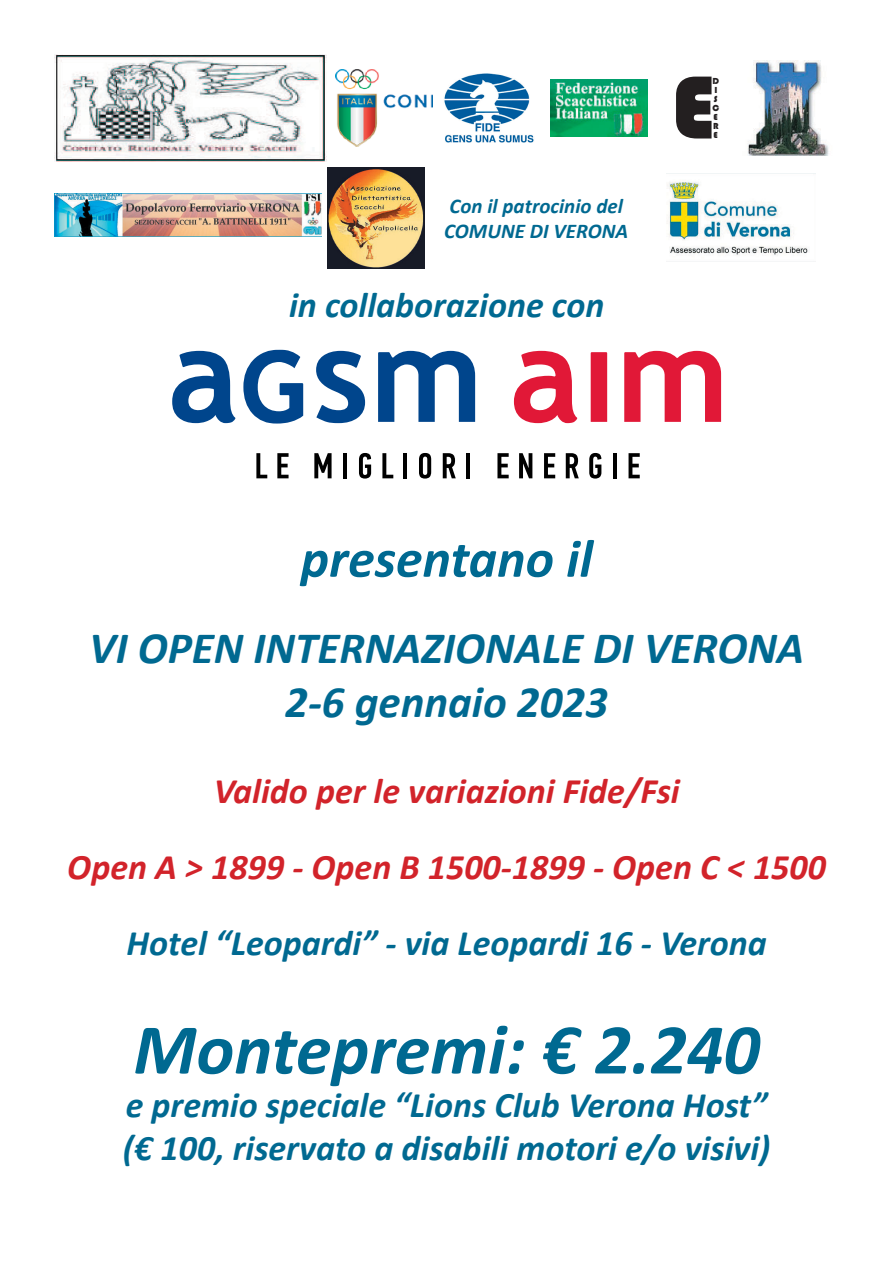
<style>
.page{position:relative;width:893px;height:1263px;background:#fff}
.page>*{position:absolute;margin:0;border:0;box-sizing:border-box;transform-origin:0 0}
.t1{font:92.85px "Bauhaus 93";color:#231f20}
.t2{font:italic 700 72px "Calibri";color:#006991}
.t3{font:italic 700 54px "Calibri";color:#006991}
.t4{font:italic 700 45px/54px "Calibri";color:#006991;text-align:center}
.t5{font:italic 700 36px/43.2px "Calibri";color:#006991}
.t6{font:italic 700 36px/75.6px "Calibri";color:#d2232a;text-align:center}
.t7{font:italic 700 21px/25.2px "Calibri";color:#006991}
.t8{font:9px/9px "Bauhaus 93";color:#231f20}
</style>
<div class="page">
<img style="left:667px;top:173px;width:149px;height:89px">
<img style="left:54px;top:54px;width:272px;height:108px">
<img style="left:336px;top:69px;width:97px;height:78px">
<img style="left:444px;top:73px;width:90px;height:70px">
<img style="left:748px;top:61px;width:81px;height:94px">
<img style="left:551px;top:79px;width:97px;height:58px">
<img style="left:54px;top:194px;width:268px;height:42px">
<img style="left:327px;top:167px;width:97px;height:102px">
<svg style="left:514px;top:351px;width:63px;height:72px"></svg>
<svg style="left:590px;top:352px;width:17px;height:70px"></svg>
<svg style="left:624px;top:351px;width:97px;height:71px"></svg>
<svg style="left:172px;top:351px;width:63px;height:72px"></svg>
<svg style="left:243px;top:350px;width:60px;height:74px"></svg>
<svg style="left:316px;top:351px;width:49px;height:72px"></svg>
<svg style="left:378px;top:351px;width:97px;height:71px"></svg>
<svg style="left:256px;top:453px;width:11px;height:25px"></svg>
<svg style="left:277px;top:453px;width:11px;height:25px"></svg>
<svg style="left:314px;top:453px;width:17px;height:25px"></svg>
<hr style="left:343px;top:453px;width:4px;height:25px;background:#000">
<svg style="left:359px;top:453px;width:12px;height:26px"></svg>
<svg style="left:382px;top:453px;width:11px;height:25px"></svg>
<hr style="left:403px;top:453px;width:4px;height:25px;background:#000">
<svg style="left:419px;top:453px;width:12px;height:26px"></svg>
<svg style="left:443px;top:453px;width:12px;height:25px"></svg>
<hr style="left:466px;top:453px;width:4px;height:25px;background:#000">
<svg style="left:497px;top:453px;width:11px;height:25px"></svg>
<svg style="left:519px;top:453px;width:13px;height:25px"></svg>
<svg style="left:544px;top:453px;width:11px;height:25px"></svg>
<svg style="left:565px;top:453px;width:13px;height:25px"></svg>
<svg style="left:589px;top:453px;width:12px;height:26px"></svg>
<svg style="left:613px;top:453px;width:3px;height:25px"></svg>
<svg style="left:628px;top:453px;width:11px;height:25px"></svg>
<p class="t7" style="left:444px;top:195px;width:185px">Con il patrocinio del<br>COMUNE DI VERONA</p>
<p class="t5" style="left:289px;top:287px;width:317px">in collaborazione con</p>
<h1 class="t1" style="left:671px;top:55px;width:46px">E</h1>
<p class="t8" style="left:712px;top:76px;width:8px">D<br>I<br>S<br>C<br>E<br>R<br>E</p>
<h3 class="t3" style="left:300px;top:536px;width:294px">presentano il</h3>
<p class="t4" style="left:89px;top:625px;width:716px">VI OPEN INTERNAZIONALE DI VERONA<br>2-6 gennaio 2023</p>
<p class="t6" style="left:67px;top:757px;width:760px">Valido per le variazioni Fide/Fsi<br>Open A &gt; 1899 - Open B 1500-1899 - Open C &lt; 1500</p>
<p class="t5" style="left:126px;top:924px;width:641px">Hotel “Leopardi” - via Leopardi 16 - Verona</p>
<h2 class="t2" style="left:133px;top:1019px;width:628px">Montepremi: € 2.240</h2>
<p class="t5" style="left:123px;top:1086px;width:649px">e premio speciale “Lions Club Verona Host” (€ 100, riservato a disabili motori e/o visivi)</p>
</div>
